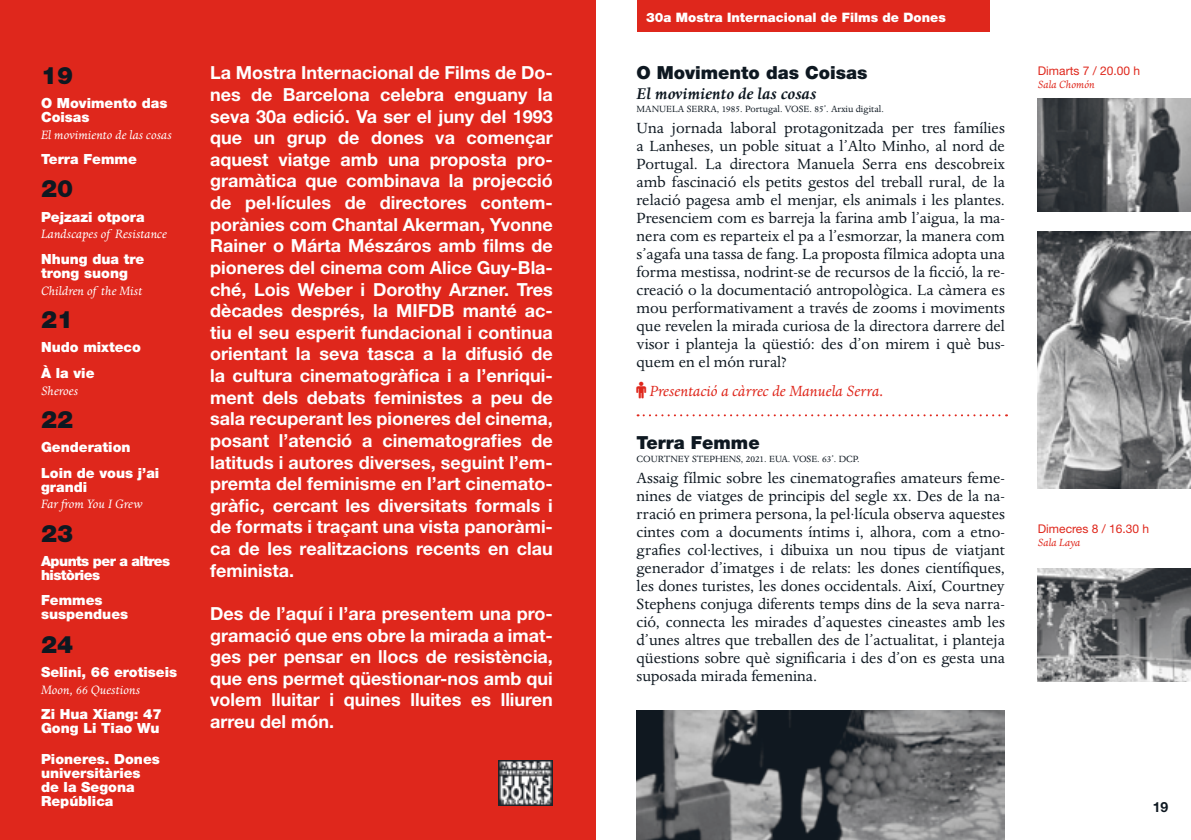
<style>
.page{position:relative;width:1191px;height:840px;background:#fff}
.page>*{position:absolute;margin:0;border:0;box-sizing:border-box;transform-origin:0 0}
.PAG_INDICE{font:900 24px "Helvetica Neue LT Std";color:#0e1821}
.EDITORIAL_PRESENTACI{font:700 18px/21.6px "Helvetica Neue LT Pro";color:#fff;text-align:justify}
.TITULO{font:900 18px "Helvetica Neue LT Std";color:#0e1821}
.TITULO_TRADUCIDO{font:italic 700 18px "Dante MT Std";color:#0e1821}
.SIPNOSIS{font:17px/18px "Dante MT Std";color:#0e1821;text-align:justify}
.PRESENTACION_A_CARGO{font:italic 17px "Dante MT Std";color:#df271c}
.INDICE{font:900 14px/14px "Helvetica Neue LT Std";color:#fff}
.INDICE_TRADUCIDO{font:italic 14px "Dante MT Std";color:#fff}
.INDICE-2{font:900 14px/14px "Helvetica Neue LT Std";letter-spacing:-.04em;color:#fff}
.t1{font:700 14px "Helvetica Neue LT Pro";color:#0e1821}
.t2{font:900 13px "Helvetica Neue LT Std";color:#fff}
.FECHA{font:12px "Helvetica Neue LT Pro";color:#df271c}
.SALA{font:italic 12px "Dante MT Std";color:#df271c}
.ESPECIFICACIONES_FIL{font:10.4px "Dante MT Std";color:#0e1821}
</style>
<div class="page">
<div style="left:0;top:0;width:595px;height:839px;background:#df271c"></div>
<div style="left:636px;top:0;width:353px;height:31px;background:#df271c"></div>
<svg style="left:637px;top:414px;width:370px;height:2px"></svg>
<img style="left:1037px;top:568px;width:154px;height:113px">
<img style="left:1037px;top:98px;width:154px;height:113px">
<img style="left:636px;top:710px;width:369px;height:129px">
<img style="left:499px;top:760px;width:54px;height:45px">
<img style="left:1037px;top:231px;width:154px;height:257px">
<p class="PAG_INDICE" style="left:41px;top:61px;width:34px">19</p>
<p class="INDICE" style="left:41px;top:96px;width:128px">O Movimento das<br>Coisas</p>
<p class="INDICE_TRADUCIDO" style="left:41px;top:127px;width:132px">El movimiento de las cosas</p>
<p class="INDICE" style="left:41px;top:152px;width:97px">Terra Femme</p>
<p class="PAG_INDICE" style="left:41px;top:174px;width:34px">20</p>
<p class="INDICE" style="left:41px;top:209px;width:105px">Pejzazi otpora</p>
<p class="INDICE_TRADUCIDO" style="left:41px;top:226px;width:127px">Landscapes of Resistance</p>
<p class="INDICE" style="left:41px;top:252px;width:105px">Nhung dua tre trong suong</p>
<p class="INDICE_TRADUCIDO" style="left:41px;top:283px;width:103px">Children of the Mist</p>
<p class="PAG_INDICE" style="left:41px;top:305px;width:34px">21</p>
<p class="INDICE" style="left:41px;top:340px;width:101px">Nudo mixteco</p>
<p class="INDICE" style="left:41px;top:365px;width:55px">À la vie</p>
<p class="INDICE_TRADUCIDO" style="left:41px;top:382px;width:39px">Sheroes</p>
<p class="PAG_INDICE" style="left:41px;top:405px;width:34px">22</p>
<p class="INDICE" style="left:41px;top:440px;width:91px">Genderation</p>
<p class="INDICE" style="left:41px;top:465px;width:120px">Loin de vous j’ai grandi</p>
<p class="INDICE_TRADUCIDO" style="left:41px;top:496px;width:103px">Far from You I Grew</p>
<p class="PAG_INDICE" style="left:41px;top:518px;width:34px">23</p>
<p class="INDICE-2" style="left:41px;top:553px;width:131px">Apunts per a altres històries</p>
<p class="INDICE" style="left:41px;top:593px;width:89px">Femmes suspendues</p>
<p class="PAG_INDICE" style="left:41px;top:629px;width:34px">24</p>
<p class="INDICE" style="left:41px;top:664px;width:138px">Selini, 66 erotiseis</p>
<p class="INDICE_TRADUCIDO" style="left:41px;top:681px;width:101px">Moon, 66 Questions</p>
<p class="INDICE" style="left:41px;top:706px;width:122px">Zi Hua Xiang: 47<br>Gong Li Tiao Wu</p>
<p class="INDICE" style="left:41px;top:751px;width:120px">Pioneres. Dones universitàries de la Segona<br>República</p>
<p class="EDITORIAL_PRESENTACI" style="left:210px;top:62px;width:344px">La Mostra Internacional de Films de Do&shy;nes de Barcelona celebra enguany la seva 30a edició. Va ser el juny del 1993 que un grup de dones va començar aquest viatge amb una proposta pro&shy;gramàtica que combinava la projecció de pel·lícules de directores contem&shy;porànies com Chantal Akerman, Yvonne Rainer o Márta Mészáros amb films de pioneres del cinema com Alice Guy-Bla&shy;ché, Lois Weber i Dorothy Arzner. Tres dècades després, la MIFDB manté ac&shy;tiu el seu esperit fundacional i continua orientant la seva tasca a la difusió de la cultura cinematogràfica i a l’enriqui&shy;ment dels debats feministes a peu de sala recuperant les pioneres del cinema, posant l’atenció a cinematografies de latituds i autores diverses, seguint l’em&shy;premta del feminisme en l’art cinemato&shy;gràfic, cercant les diversitats formals i de formats i traçant una vista panoràmi&shy;ca de les realitzacions recents en clau feminista.</p>
<p class="EDITORIAL_PRESENTACI" style="left:210px;top:602px;width:344px">Des de l’aquí i l’ara presentem una pro&shy;gramació que ens obre la mirada a imat&shy;ges per pensar en llocs de resistència, que ens permet qüestionar-nos amb qui volem lluitar i quines lluites es lliuren arreu del món.</p>
<p class="t2" style="left:646px;top:10px;width:301px">30a Mostra Internacional de Films de Dones</p>
<p class="TITULO" style="left:636px;top:62px;width:232px">O Movimento das Coisas</p>
<p class="TITULO_TRADUCIDO" style="left:636px;top:83px;width:181px">El movimiento de las cosas</p>
<p class="ESPECIFICACIONES_FIL" style="left:636px;top:103px;width:249px">MANUELA SERRA, 1985. Portugal. VOSE. 85’. Arxiu digital.</p>
<p class="SIPNOSIS" style="left:636px;top:119px;width:370px">Una jornada laboral protagonitzada per tres famílies a Lanheses, un poble situat a l’Alto Minho, al nord de Portugal. La directora Manuela Serra ens descobreix amb fascinació els petits gestos del treball rural, de la relació pagesa amb el menjar, els animals i les plantes.<br>Presenciem com es barreja la farina amb l’aigua, la ma&shy;nera com es reparteix el pa a l’esmorzar, la manera com s’agafa una tassa de fang. La proposta fílmica adopta una forma mestissa, nodrint-se de recursos de la ficció, la re&shy;creació o la documentació antropològica. La càmera es mou performativament a través de zooms i moviments que revelen la mirada curiosa de la directora darrere del visor i planteja la qüestió: des d’on mirem i què bus&shy;quem en el món rural?</p>
<p class="PRESENTACION_A_CARGO" style="left:650px;top:381px;width:235px">Presentació a càrrec de Manuela Serra.</p>
<p class="TITULO" style="left:636px;top:431px;width:125px">Terra Femme</p>
<p class="ESPECIFICACIONES_FIL" style="left:636px;top:452px;width:224px">COURTNEY STEPHENS, 2021. EUA. VOSE. 63’. DCP.</p>
<p class="SIPNOSIS" style="left:636px;top:468px;width:370px">Assaig fílmic sobre les cinematografies amateurs feme&shy;nines de viatges de principis del segle xx. Des de la na&shy;rració en primera persona, la pel·lícula observa aquestes cintes com a documents íntims i, alhora, com a etno&shy;grafies col·lectives, i dibuixa un nou tipus de viatjant generador d’imatges i de relats: les dones científiques, les dones turistes, les dones occidentals. Així, Courtney Stephens conjuga diferents temps dins de la seva narra&shy;ció, connecta les mirades d’aquestes cineastes amb les d’unes altres que treballen des de l’actualitat, i planteja qüestions sobre què significaria i des d’on es gesta una suposada mirada femenina.</p>
<p class="FECHA" style="left:1037px;top:63px;width:104px">Dimarts 7 / 20.00 h</p>
<p class="SALA" style="left:1037px;top:78px;width:59px">Sala Chomón</p>
<p class="FECHA" style="left:1037px;top:521px;width:113px">Dimecres 8 / 16.30 h</p>
<p class="SALA" style="left:1037px;top:535px;width:44px">Sala Laya</p>
<p class="t1" style="left:1152px;top:798px;width:17px">19</p>
</div>
